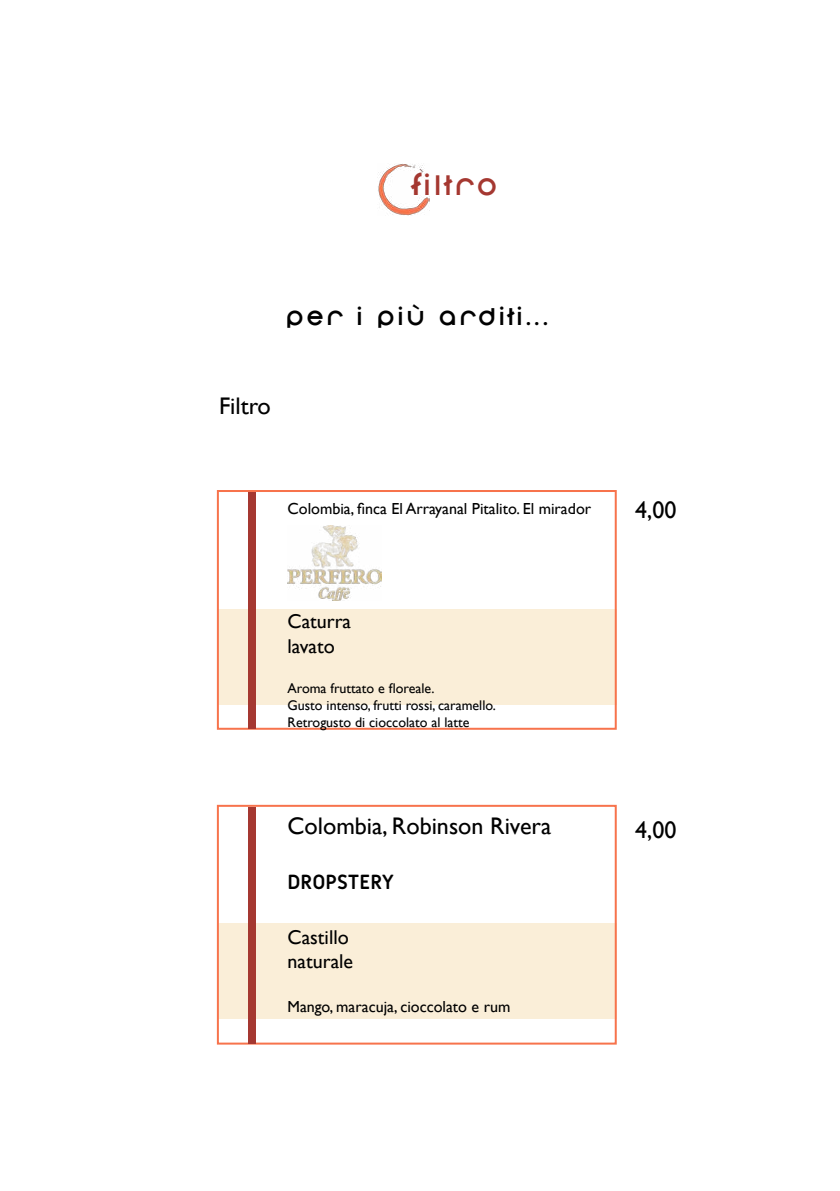
<style>
.page{position:relative;width:840px;height:1191px;background:#fff}
.page>*{position:absolute;margin:0;border:0;box-sizing:border-box;transform-origin:0 0}
.t1{font:700 32px "Nonchalance";color:#a53831}
.t2{font:700 28px "Nonchalance";color:#a53831}
.t3{font:24px "Gill Sans";color:#000}
.t4{font:700 24px "Nonchalance";color:#000}
.t5{font:20px/24px "Gill Sans";color:#000}
.t6{font:700 20px "Miriam Libre";color:#000}
.t7{font:16px "Gill Sans";color:#000}
.t8{font:14px/16.8px "Gill Sans";color:#000}
</style>
<div class="page">
<img style="left:287px;top:526px;width:94px;height:74px">
<img style="left:377px;top:164px;width:52px;height:51px">
<div style="left:218px;top:923px;width:398px;height:96px;background:#faeed8"></div>
<div style="left:218px;top:610px;width:398px;height:95px;background:#faeed8"></div>
<div style="left:217px;top:490px;width:399px;height:240px;border:2px solid #f7734c"></div>
<div style="left:217px;top:805px;width:399px;height:239px;border:2px solid #f7734c"></div>
<div style="left:248px;top:492px;width:7px;height:236px;background:#a53831"></div>
<div style="left:248px;top:806px;width:7px;height:237px;background:#a53831"></div>
<h1 class="t1" style="left:414px;top:166px;width:13px">f</h1>
<h2 class="t2" style="left:410px;top:170px;width:93px">fiiltro</h2>
<h3 class="t4" style="left:287px;top:303px;width:266px">per I PIù ARDITI...</h3>
<h3 class="t3" style="left:219px;top:391px;width:53px">Filtro</h3>
<p class="t7" style="left:287px;top:499px;width:305px">Colombia, finca El Arrayanal Pitalito. El mirador</p>
<h3 class="t3" style="left:635px;top:496px;width:43px">4,00</h3>
<h3 class="t5" style="left:287px;top:610px;width:65px">Caturra lavato</h3>
<p class="t8" style="left:287px;top:680px;width:210px">Aroma fruttato e floreale.<br>Gusto intenso, frutti rossi, caramello.<br>Retrogusto di cioccolato al latte</p>
<h3 class="t3" style="left:287px;top:811px;width:265px">Colombia, Robinson Rivera</h3>
<h3 class="t3" style="left:635px;top:816px;width:43px">4,00</h3>
<h3 class="t6" style="left:287px;top:869px;width:108px">DROPSTERY</h3>
<h3 class="t5" style="left:287px;top:926px;width:67px">Castillo naturale</h3>
<p class="t7" style="left:287px;top:997px;width:224px">Mango, maracuja, cioccolato e rum</p>
</div>
